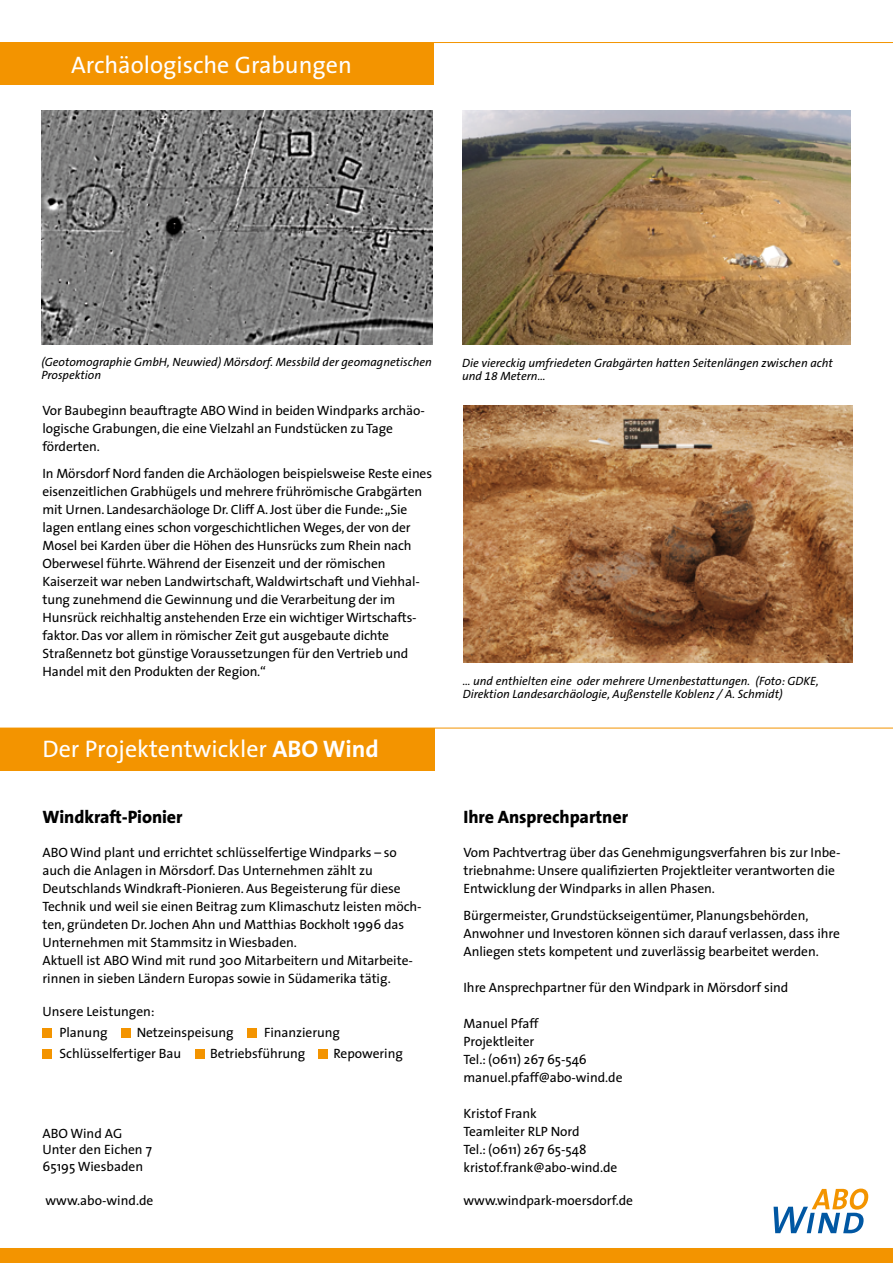
<style>
.page{position:relative;width:893px;height:1263px;background:#fff}
.page>*{position:absolute;margin:0;border:0;box-sizing:border-box;transform-origin:0 0}
.t1{font:24px "The Sans";color:#fff}
.t2{font:800 18px "The Sans";letter-spacing:-.005em;color:#000}
.t3{font:13.5px/18px "The Sans";letter-spacing:-.005em;color:#000}
.t4{font:italic 12px/13.5px "The Sans B W5 Plain";color:#000}
.s1{font-weight:700}
</style>
<div class="page">
<div style="left:43px;top:1028px;width:9px;height:9px;background:#f39400"></div>
<div style="left:122px;top:1028px;width:9px;height:9px;background:#f39400"></div>
<div style="left:248px;top:1028px;width:9px;height:9px;background:#f39400"></div>
<div style="left:43px;top:1049px;width:9px;height:9px;background:#f39400"></div>
<div style="left:195px;top:1049px;width:10px;height:9px;background:#f39400"></div>
<div style="left:319px;top:1049px;width:9px;height:9px;background:#f39400"></div>
<div style="left:0;top:728px;width:434px;height:43px;background:#f39400"></div>
<div style="left:0;top:43px;width:434px;height:42px;background:#f39400"></div>
<hr style="left:0;top:42px;width:893px;height:1px;background:#f39400">
<hr style="left:0;top:728px;width:893px;height:1px;background:#f39400">
<svg style="left:774px;top:1188px;width:94px;height:45px"></svg>
<div style="left:0;top:1248px;width:893px;height:15px;background:#f39400"></div>
<img style="left:463px;top:405px;width:390px;height:257px">
<img style="left:463px;top:111px;width:387px;height:233px">
<img style="left:42px;top:111px;width:391px;height:233px">
<h1 class="t1" style="left:71px;top:45px;width:282px">Archäologische Grabungen</h1>
<p class="t4" style="left:42px;top:355px;width:392px">(Geotomographie GmbH, Neuwied) Mörsdorf. Messbild der geomagnetischen<br>Prospektion</p>
<p class="t4" style="left:462px;top:356px;width:372px">Die viereckig umfriedeten Grabgärten hatten Seitenlängen zwischen acht und 18 Metern...</p>
<p class="t3" style="left:43px;top:401px;width:384px">Vor Baubeginn beauftragte ABO Wind in beiden Windparks archäo&shy;logische Grabungen, die eine Vielzahl an Fundstücken zu Tage förderten.</p>
<p class="t3" style="left:43px;top:464px;width:391px">In Mörsdorf Nord fanden die Archäologen beispielsweise Reste eines eisenzeitlichen Grabhügels und mehrere frührömische Grabgärten mit Urnen. Landesarchäologe Dr. Cliff A. Jost über die Funde: „Sie lagen entlang eines schon vorgeschichtlichen Weges, der von der Mosel bei Karden über die Höhen des Hunsrücks zum Rhein nach Oberwesel führte. Während der Eisenzeit und der römischen Kaiserzeit war neben Landwirtschaft, Waldwirtschaft und Viehhal&shy;tung zunehmend die Gewinnung und die Verarbeitung der im Hunsrück reichhaltig anstehenden Erze ein wichtiger Wirtschafts&shy;faktor. Das vor allem in römischer Zeit gut ausgebaute dichte Straßennetz bot günstige Voraussetzungen für den Vertrieb und Handel mit den Produkten der Region.“</p>
<h1 class="t1" style="left:43px;top:729px;width:338px">Der Projektentwickler <span class="s1">ABO Wind</span></h1>
<h2 class="t2" style="left:43px;top:802px;width:142px">Windkraft-Pionier</h2>
<p class="t3" style="left:43px;top:843px;width:381px">ABO Wind plant und errichtet schlüsselfertige Windparks – so auch die Anlagen in Mörsdorf. Das Unternehmen zählt zu Deutschlands Windkraft-Pionieren. Aus Begeisterung für diese Technik und weil sie einen Beitrag zum Klimaschutz leisten möch&shy;ten, gründeten Dr. Jochen Ahn und Matthias Bockholt 1996 das Unternehmen mit Stammsitz in Wiesbaden.<br>Aktuell ist ABO Wind mit rund 300 Mitarbeitern und Mitarbeite&shy;rinnen in sieben Ländern Europas sowie in Südamerika tätig.</p>
<p class="t3" style="left:60px;top:1001px;width:96px;line-height:21px;text-indent:-17px">Unsere Leistungen:<br>Planung</p>
<p class="t3" style="left:137px;top:1023px;width:98px">Netzeinspeisung</p>
<p class="t3" style="left:264px;top:1023px;width:77px">Finanzierung</p>
<p class="t3" style="left:60px;top:1044px;width:123px">Schlüsselfertiger Bau</p>
<p class="t3" style="left:210px;top:1044px;width:97px">Betriebsführung</p>
<p class="t3" style="left:333px;top:1044px;width:71px">Repowering</p>
<p class="t3" style="left:43px;top:1125px;width:111px;line-height:16.5px">ABO Wind AG<br>Unter den Eichen 7<br>65195 Wiesbaden</p>
<p class="t3" style="left:45px;top:1191px;width:110px">www.abo-wind.de</p>
<p class="t4" style="left:463px;top:674px;width:358px">... und enthielten eine oder mehrere Urnenbestattungen. (Foto: GDKE,<br>Direktion Landesarchäologie, Außenstelle Koblenz / A. Schmidt)</p>
<h2 class="t2" style="left:463px;top:802px;width:166px">Ihre Ansprechpartner</h2>
<p class="t3" style="left:463px;top:843px;width:378px">Vom Pachtvertrag über das Genehmigungsverfahren bis zur Inbe&shy;triebnahme: Unsere qualifizierten Projektleiter verantworten die<br>Entwicklung der Windparks in allen Phasen.</p>
<p class="t3" style="left:463px;top:906px;width:378px">Bürgermeister, Grundstückseigentümer, Planungsbehörden,<br>Anwohner und Investoren können sich darauf verlassen, dass ihre<br>Anliegen stets kompetent und zuverlässig bearbeitet werden.</p>
<p class="t3" style="left:463px;top:978px;width:326px">Ihre Ansprechpartner für den Windpark in Mörsdorf sind</p>
<p class="t3" style="left:463px;top:1014px;width:161px">Manuel Pfaff<br>Projektleiter<br>Tel.: (0611) 267 65-546 manuel.pfaff@abo-wind.de</p>
<p class="t3" style="left:463px;top:1104px;width:155px">Kristof Frank<br>Teamleiter RLP Nord<br>Tel.: (0611) 267 65-548 kristof.frank@abo-wind.de</p>
<p class="t3" style="left:463px;top:1191px;width:171px">www.windpark-moersdorf.de</p>
</div>
